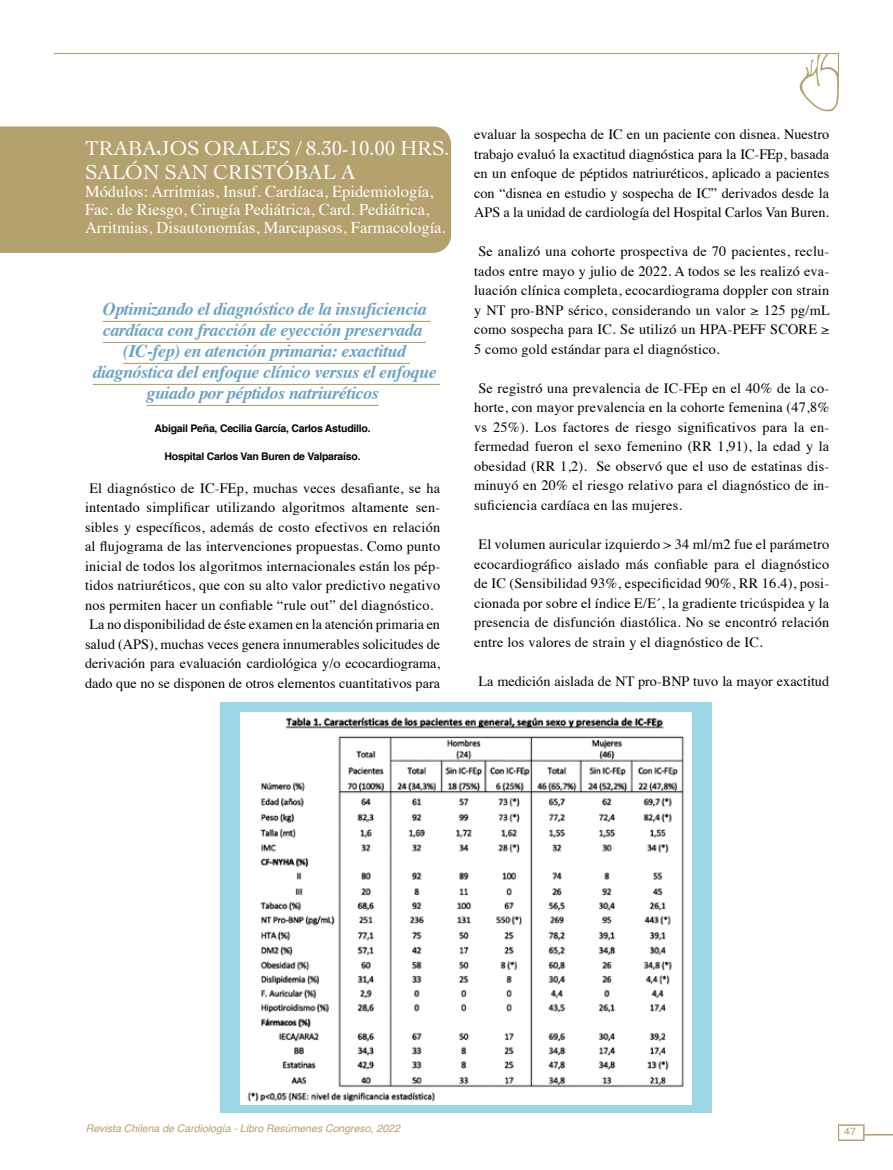
<style>
.page{position:relative;width:893px;height:1170px;background:#fff}
.page>*{position:absolute;margin:0;border:0;box-sizing:border-box;transform-origin:0 0}
.t1{font:21px/24px "Cochin";letter-spacing:-.01em;color:#fff}
.t2{font:italic 700 18px/21px "Times";letter-spacing:-.025em;color:#69a2c2;text-align:center}
.t3{font:16.5px/18px "Times";color:#fff}
.t4{font:14.25px/19.5px "Times";letter-spacing:.015em;color:#000;text-align:justify}
.t5{font:700 10.5px "Helvetica";letter-spacing:-.025em;color:#000}
.t6{font:italic 10.5px "Helvetica";color:#b3a16e}
.t7{font:10.5px "Helvetica";color:#b3a16e}
</style>
<div class="page">
<svg style="left:54px;top:53px;width:785px;height:59px"></svg>
<svg style="left:864px;top:1134px;width:29px;height:1px"></svg>
<div style="left:838px;top:1124px;width:26px;height:16px;border:1px solid #b3a16e"></div>
<div style="left:220px;top:702px;width:491px;height:410px;background:#9bd5e6"></div>
<div style="left:0;top:126px;width:451px;height:127px;background:#b3a16e"></div>
<hr style="left:103px;top:321px;width:327px;height:1px;background:#b3a16e">
<hr style="left:103px;top:342px;width:323px;height:1px;background:#b3a16e">
<hr style="left:123px;top:363px;width:287px;height:1px;background:#b3a16e">
<hr style="left:93px;top:384px;width:347px;height:1px;background:#b3a16e">
<hr style="left:146px;top:405px;width:233px;height:1px;background:#b3a16e">
<img style="left:240px;top:712px;width:451px;height:392px">
<h1 class="t1" style="left:85px;top:135px;width:366px">TRABAJOS ORALES / 8.30-10.00 HRS.<br>SALÓN SAN CRISTÓBAL A</h1>
<p class="t3" style="left:85px;top:181px;width:362px">Módulos: Arritmias, Insuf. Cardíaca, Epidemiología,<br>Fac. de Riesgo, Cirugía Pediátrica, Card. Pediátrica,<br>Arritmias, Disautonomías, Marcapasos, Farmacología.</p>
<p class="t2" style="left:93px;top:297px;width:346px">Optimizando el diagnóstico de la insuficiencia cardíaca con fracción de eyección preservada (IC-fep) en atención primaria: exactitud diagnóstica del enfoque clínico versus el enfoque guiado por péptidos natriuréticos</p>
<p class="t5" style="left:155px;top:420px;width:218px">Abigail Peña, Cecilia García, Carlos Astudillo.</p>
<p class="t5" style="left:165px;top:447px;width:197px">Hospital Carlos Van Buren de Valparaíso.</p>
<p class="t4" style="left:85px;top:476px;width:357px;text-align:center">El diagnóstico de IC-FEp, muchas veces desafiante, se ha intentado simplificar utilizando algoritmos altamente sen&shy;sibles y específicos, además de costo efectivos en relación al flujograma de las intervenciones propuestas. Como punto inicial de todos los algoritmos internacionales están los pép&shy;tidos natriuréticos, que con su alto valor predictivo negativo nos permiten hacer un confiable “rule out” del diagnóstico.<br>La no disponibilidad de éste examen en la atención primaria en salud (APS), muchas veces genera innumerables solicitudes de derivación para evaluación cardiológica y/o ecocardiograma, dado que no se disponen de otros elementos cuantitativos para</p>
<p class="t4" style="left:474px;top:123px;width:357px">evaluar la sospecha de IC en un paciente con disnea. Nuestro trabajo evaluó la exactitud diagnóstica para la IC-FEp, basada en un enfoque de péptidos natriuréticos, aplicado a pacientes con “disnea en estudio y sospecha de IC” derivados desde la APS a la unidad de cardiología del Hospital Carlos Van Buren.</p>
<p class="t4" style="left:474px;top:240px;width:357px;text-indent:4px">Se analizó una cohorte prospectiva de 70 pacientes, reclu&shy;tados entre mayo y julio de 2022. A todos se les realizó eva&shy;luación clínica completa, ecocardiograma doppler con strain y NT pro-BNP sérico, considerando un valor ≥ 125 pg/mL como sospecha para IC. Se utilizó un HPA-PEFF SCORE ≥ 5 como gold estándar para el diagnóstico.</p>
<p class="t4" style="left:474px;top:377px;width:357px;text-indent:4px">Se registró una prevalencia de IC-FEp en el 40% de la co&shy;horte, con mayor prevalencia en la cohorte femenina (47,8% vs 25%). Los factores de riesgo significativos para la en&shy;fermedad fueron el sexo femenino (RR 1,91), la edad y la obesidad (RR 1,2). Se observó que el uso de estatinas dis&shy;minuyó en 20% el riesgo relativo para el diagnóstico de in&shy;suficiencia cardíaca en las mujeres.</p>
<p class="t4" style="left:474px;top:533px;width:357px;text-indent:4px">El volumen auricular izquierdo &gt; 34 ml/m2 fue el parámetro ecocardiográfico aislado más confiable para el diagnóstico de IC (Sensibilidad 93%, especificidad 90%, RR 16.4), posi&shy;cionada por sobre el índice E/E´, la gradiente tricúspidea y la presencia de disfunción diastólica. No se encontró relación entre los valores de strain y el diagnóstico de IC.</p>
<p class="t4" style="left:478px;top:669px;width:352px">La medición aislada de NT pro-BNP tuvo la mayor exactitud</p>
<p class="t6" style="left:86px;top:1120px;width:315px">Revista Chilena de Cardiología - Libro Resúmenes Congreso, 2022</p>
<p class="t7" style="left:844px;top:1123px;width:13px">47</p>
</div>
